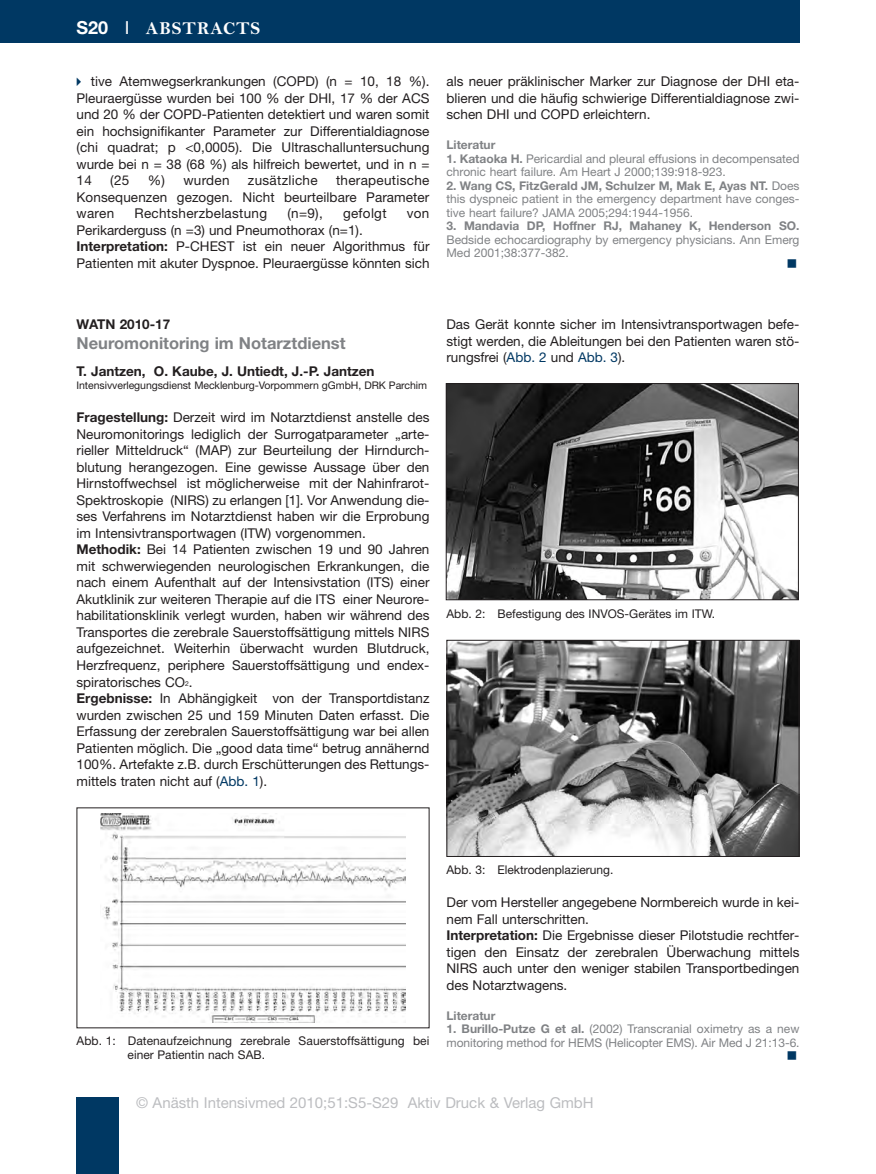
<style>
.page{position:relative;width:876px;height:1174px;background:#fff}
.page>*{position:absolute;margin:0;border:0;box-sizing:border-box;transform-origin:0 0}
.t1{font:18px "Bell MT Bold";letter-spacing:.055em;color:#fff}
.t2{font:700 16.5px "Helvetica Neue";color:#808285}
.t3{font:15px "Helvetica Neue";color:#bcbdc0}
.t4{font:13.5px/16.5px "Helvetica Neue";color:#231f20;text-align:justify}
.t5{font:700 13.5px "Helvetica Neue";color:#231f20}
.t6{font:13.5px "Helvetica Neue";letter-spacing:.02em;color:#231f20}
.t7{font:12px/13.5px "Helvetica Neue";color:#808285}
.t8{font:12px/14.2px "Helvetica Neue";color:#231f20}
.t9{font:700 12px "Helvetica Neue";color:#808285}
.t10{font:10.5px "Helvetica Neue";letter-spacing:-.005em;color:#231f20}
.s1{font-family:"Helvetica Neue";font-weight:700}
.s2{font-family:"Helvetica Neue"}
.s3{font-weight:700}
.s4{font-size:6.75px}
.s5{color:#003863}
</style>
<div class="page">
<div style="left:0;top:0;width:799px;height:43px;background:#003863"></div>
<div style="left:77px;top:1097px;width:42px;height:77px;background:#003863"></div>
<img style="left:100px;top:813px;width:306px;height:209px">
<img style="left:448px;top:385px;width:349px;height:213px">
<div style="left:446px;top:383px;width:353px;height:217px;border:1px solid #231f20"></div>
<img style="left:448px;top:642px;width:349px;height:213px">
<div style="left:446px;top:640px;width:353px;height:217px;border:1px solid #231f20"></div>
<h1 class="t1" style="left:77px;top:17px;width:185px"><span class="s1">S20</span> <span class="s2">I</span> ABSTRACTS</h1>
<p class="t4" style="left:77px;top:74px;width:354px;text-indent:14px">tive Atemwegserkrankungen (COPD) (n = 10, 18 %).<br>Pleura ergüsse wurden bei 100 % der DHI, 17 % der ACS und 20 % der COPD-Patienten detektiert und waren somit ein hochsignifikanter Parameter zur Differentialdiagnose (chi quadrat; p &lt;0,0005). Die Ultraschalluntersuchung wurde bei n = 38 (68 %) als hilfreich bewertet, und in n = 14</p>
<p class="t4" style="left:110px;top:173px;width:21px">(25</p>
<p class="t4" style="left:148px;top:173px;width:19px">%)</p>
<p class="t4" style="left:183px;top:173px;width:48px">wurden</p>
<p class="t6" style="left:248px;top:176px;width:71px">zusätzliche</p>
<p class="t4" style="left:77px;top:173px;width:354px;text-indent:260px">therapeutische Konsequenzen gezogen. Nicht beurteilbare Parameter waren</p>
<p class="t6" style="left:134px;top:209px;width:134px">Rechts herz be lastung</p>
<p class="t4" style="left:287px;top:206px;width:37px">(n=9),</p>
<p class="t6" style="left:343px;top:209px;width:45px">gefolgt</p>
<p class="t4" style="left:407px;top:206px;width:24px">von</p>
<p class="t4" style="left:77px;top:223px;width:354px;text-align:left">Perikarderguss (n =3) und Pneu mo thorax (n=1).<br><span class="s3">Interpretation:</span> P-CHEST ist ein neuer Algorithmus für<br>Patienten mit akuter Dyspnoe. Pleuraergüsse könnten sich</p>
<p class="t4" style="left:446px;top:74px;width:354px">als neuer präklinischer Marker zur Diagnose der DHI eta&shy;blieren und die häufig schwierige Differentialdiagnose zwi&shy;schen DHI und COPD erleichtern.</p>
<p class="t9" style="left:446px;top:141px;width:50px">Literatur</p>
<p class="t7" style="left:446px;top:153px;width:354px"><span class="s3">1. Kataoka H.</span> Pericardial and pleural effusions in decompensated chronic heart failure. Am Heart J 2000;139:918-923.</p>
<p class="t7" style="left:446px;top:180px;width:354px;text-align:justify"><span class="s3">2. Wang CS, FitzGerald JM, Schulzer M, Mak E, Ayas NT.</span> Does this dyspneic patient in the emergency department have conges - tive heart failure? JAMA 2005;294:1944-1956.</p>
<p class="t9" style="left:446px;top:222px;width:354px">3. Mandavia DP, Hoffner RJ, Mahaney K, Henderson SO.</p>
<p class="t7" style="left:446px;top:234px;width:354px">Bedside echocardiography by emergency physicians. Ann Emerg<br>Med 2001;38:377-382.</p>
<p class="t5" style="left:77px;top:320px;width:95px">WATN 2010-17</p>
<p class="t2" style="left:77px;top:337px;width:271px">Neuromonitoring im Notarztdienst</p>
<p class="t5" style="left:77px;top:366px;width:300px">T. Jantzen, O. Kaube, J. Untiedt, J.-P. Jantzen</p>
<p class="t10" style="left:77px;top:382px;width:352px">Intensivverlegungsdienst Mecklenburg-Vorpommern gGmbH, DRK Parchim</p>
<p class="t4" style="left:77px;top:411px;width:354px;text-align:left"><span class="s3">Fragestellung:</span> Derzeit wird im Notarztdienst anstelle des Neuromonitorings lediglich der Surrogatparameter „arte&shy;rieller Mitteldruck“ (MAP) zur Beurteilung der Hirndurch - blutung herangezogen. Eine gewisse Aussage über den Hirnstoffwechsel ist möglicherweise mit der Nahinfrarot-Spektroskopie (NIRS) zu erlangen [1]. Vor Anwendung die&shy;ses Verfahrens im Notarztdienst haben wir die Erprobung im Intensivtransportwagen (ITW) vorgenommen.<br><span class="s3">Methodik:</span> Bei 14 Patienten zwischen 19 und 90 Jahren mit schwerwiegenden neurologischen Erkrankungen, die nach einem Aufenthalt auf der Intensivstation (ITS) einer Akut klinik zur weiteren Therapie auf die ITS einer Neuro re - habilitationsklinik verlegt wurden, haben wir während des Transportes die zerebrale Sauerstoffsättigung mittels NIRS aufgezeichnet. Weiterhin überwacht wurden Blutdruck, Herz frequenz, periphere Sauerstoffsättigung und endex&shy;spiratorisches CO<span class="s4">2</span>.<br><span class="s3">Ergebnisse:</span> In Abhängigkeit von der Transportdistanz wur den zwischen 25 und 159 Minuten Daten erfasst. Die Erfassung der zerebralen Sauerstoffsättigung war bei allen Patienten möglich. Die „good data time“ betrug annähernd 100%. Artefakte z.B. durch Erschütterungen des Rettungs - mittels traten nicht auf (<span class="s5">Abb. 1</span>).</p>
<p class="t4" style="left:446px;top:317px;width:354px">Das Gerät konnte sicher im Intensivtransportwagen befe&shy;stigt werden, die Ableitungen bei den Patienten waren stö&shy;rungsfrei (<span class="s5">Abb. 2</span> und <span class="s5">Abb. 3</span>).</p>
<p class="t8" style="left:446px;top:607px;width:270px">Abb. 2: Befestigung des INVOS-Gerätes im ITW.</p>
<p class="t8" style="left:128px;top:1034px;width:303px;text-indent:-51px">Abb. 1: Datenaufzeichnung zerebrale Sauerstoffsättigung bei einer Patientin nach SAB.</p>
<p class="t8" style="left:446px;top:863px;width:169px">Abb. 3: Elektrodenplazierung.</p>
<p class="t4" style="left:446px;top:895px;width:354px;text-align:left">Der vom Hersteller angegebene Normbereich wurde in kei&shy;nem Fall unterschritten.<br><span class="s3">Interpretation:</span> Die Ergebnisse dieser Pilotstudie rechtfer&shy;tigen den Einsatz der zerebralen Überwachung mittels NIRS auch unter den weniger stabilen Transportbedingen des Notarztwagens.</p>
<p class="t9" style="left:446px;top:1011px;width:50px">Literatur</p>
<p class="t7" style="left:446px;top:1023px;width:355px"><span class="s3">1. Burillo-Putze G et al.</span> (2002) Transcranial oximetry as a new monitoring method for HEMS (Helicopter EMS). Air Med J 21:13-6.</p>
<p class="t3" style="left:136px;top:1097px;width:459px">© Anästh Intensivmed 2010;51:S5-S29 Aktiv Druck &amp; Verlag GmbH</p>
</div>
